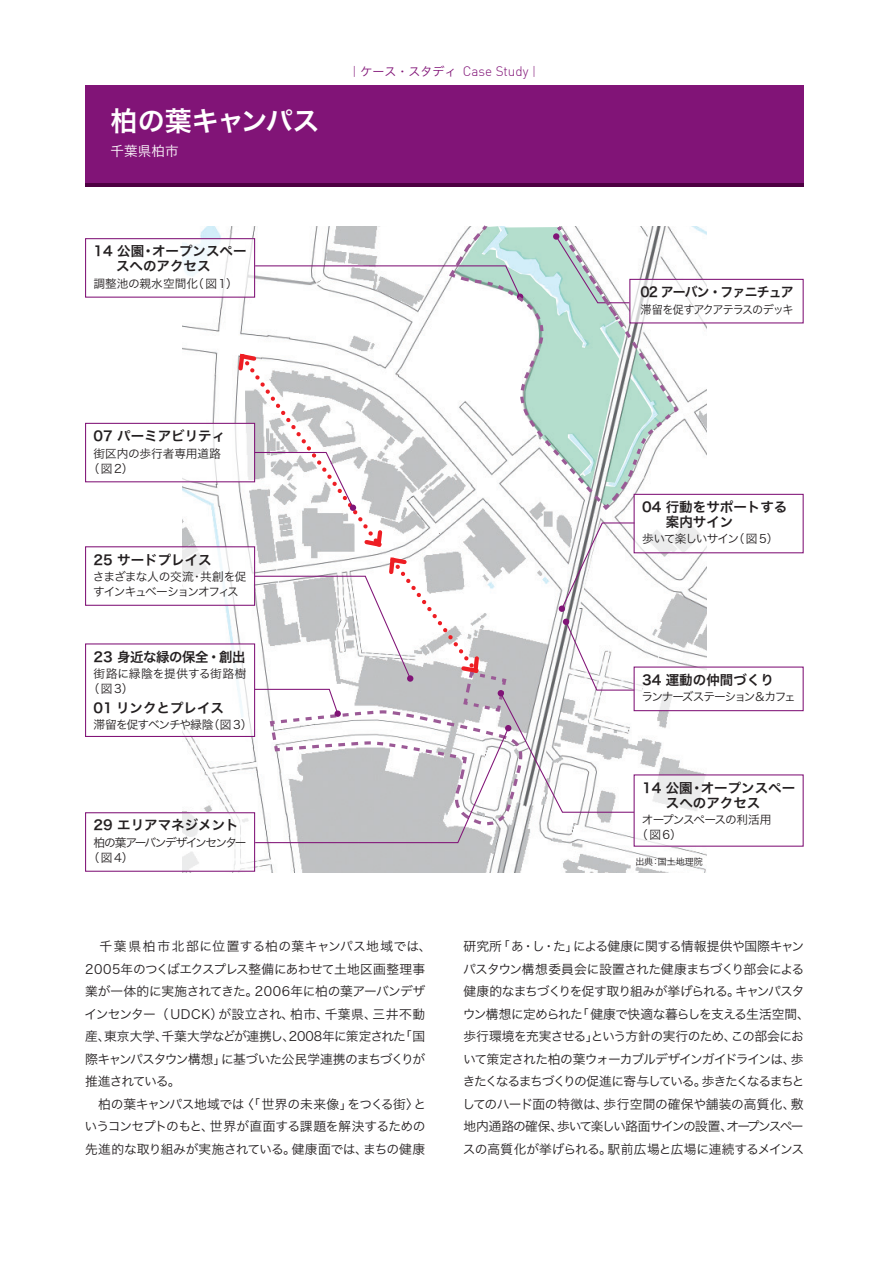
<style>
.page{position:relative;width:893px;height:1263px;background:#fff}
.page>*{position:absolute;margin:0;border:0;box-sizing:border-box;transform-origin:0 0}
.t1{font:27px "Hira Kaku Pro N W6";letter-spacing:-.02em;color:#fff}
.t2{font:13.5px/15px "Hira Kaku Pro N W6";color:#231f20}
.t3{font:13.5px "Hira Kaku Pro N W6";letter-spacing:-.06em;color:#231f20;scale:.95 1}
.t4{font:13.5px "Hira Kaku Pro N W6";letter-spacing:-.03em;color:#231f20}
.t5{font:300 13.5px "DIN";color:#811477}
.t6{font:13.5px "Hira Kaku Pro N W3";letter-spacing:.01em;color:#fff}
.t7{font:12.75px/22.5px "Hira Kaku Pro N W3";letter-spacing:-.04em;color:#231f20}
.t8{font:12.75px/22.5px "Hira Kaku Pro N W3";letter-spacing:-.085em;color:#231f20}
.t9{font:12.75px "Hira Kaku Pro N W3";letter-spacing:-.1em;color:#231f20}
.t10{font:12.75px "Hira Kaku Pro N W3";letter-spacing:.035em;color:#231f20}
.t11{font:12.75px/22.5px "Hira Kaku Pro N W3";letter-spacing:-.095em;color:#231f20}
.t12{font:12.75px "Hira Kaku Pro N W3";letter-spacing:-.02em;color:#231f20}
.t13{font:12.75px "Hira Kaku Pro N W3";letter-spacing:.025em;color:#231f20}
.t14{font:12.75px "Hira Kaku Pro N W3";letter-spacing:-.06em;color:#231f20}
.t15{font:12.75px "Hira Kaku Pro N W3";letter-spacing:-.015em;color:#231f20}
.t16{font:12.75px "Hira Kaku Pro N W3";letter-spacing:-.09em;color:#231f20}
.t17{font:12.75px "Hira Kaku Pro N W3";letter-spacing:-.01em;color:#231f20}
.t18{font:12.75px "Hira Kaku Pro N W3";letter-spacing:-.135em;color:#231f20}
.t19{font:12px "Hira Kaku Pro N W3";color:#811477}
.t20{font:11.7px/15px "Hira Kaku Pro N W3";letter-spacing:-.075em;color:#231f20}
.t21{font:11.7px/15px "Hira Kaku Pro N W3";color:#231f20}
.t22{font:11.7px/15px "Hira Kaku Pro N W3";letter-spacing:-.13em;color:#231f20}
.t23{font:11.7px/15px "Hira Kaku Pro N W3";letter-spacing:-.005em;color:#231f20}
.t24{font:11.7px "Hira Kaku Pro N W3";letter-spacing:-.075em;color:#231f20;scale:.95 1}
.t25{font:11.7px "Hira Kaku Pro N W3";letter-spacing:-.12em;color:#231f20}
.t26{font:9px "Hira Kaku Pro N W3";color:#231f20}
</style>
<div class="page">
<img style="left:182px;top:226px;width:525px;height:646px">
<hr style="left:85px;top:183px;width:719px;height:4px;background:#4d0041">
<div style="left:85px;top:85px;width:719px;height:98px;background:#811477"></div>
<div style="left:86px;top:813px;width:169px;height:58px;background:#fff"></div>
<div style="left:85px;top:812px;width:170px;height:60px;border:1px solid #811477"></div>
<div style="left:86px;top:547px;width:169px;height:58px;background:#fff"></div>
<div style="left:85px;top:546px;width:170px;height:60px;border:1px solid #811477"></div>
<div style="left:86px;top:423px;width:169px;height:59px;background:#fff"></div>
<div style="left:85px;top:423px;width:170px;height:59px;border:1px solid #811477"></div>
<div style="left:86px;top:239px;width:169px;height:58px;background:#fff"></div>
<div style="left:85px;top:238px;width:170px;height:60px;border:1px solid #811477"></div>
<div style="left:86px;top:644px;width:169px;height:92px;background:#fff"></div>
<div style="left:85px;top:643px;width:170px;height:94px;border:1px solid #811477"></div>
<div style="left:630px;top:279px;width:173px;height:44px;background:#fff"></div>
<div style="left:629px;top:279px;width:175px;height:44px;border:1px solid #811477"></div>
<div style="left:634px;top:667px;width:169px;height:44px;background:#fff"></div>
<div style="left:634px;top:666px;width:170px;height:45px;border:1px solid #811477"></div>
<div style="left:634px;top:775px;width:169px;height:71px;background:#fff"></div>
<div style="left:634px;top:494px;width:169px;height:59px;background:#fff"></div>
<div style="left:634px;top:494px;width:170px;height:59px;border:1px solid #811477"></div>
<svg style="left:236px;top:226px;width:441px;height:618px"></svg>
<svg style="left:448px;top:225px;width:232px;height:286px"></svg>
<h1 class="t1" style="left:111px;top:97px;width:210px">柏の葉キャンパス</h1>
<p class="t6" style="left:111px;top:139px;width:70px">千葉県柏市</p>
<p class="t2" style="left:152px;top:243px;width:96px">オープンスペー</p>
<p class="t2" style="left:116px;top:243px;width:96px;text-indent:-22px">14 公園<br>スへのアクセス</p>
<p class="t20" style="left:192px;top:275px;width:47px">（図1(</p>
<p class="t2" style="left:141px;top:243px;width:15px">・</p>
<p class="t21" style="left:94px;top:275px;width:106px">調整池の親水空間化</p>
<p class="t19" style="left:348px;top:61px;width:109px">｜ケース・スタディ</p>
<p class="t19" style="left:528px;top:61px;width:13px">|</p>
<p class="t5" style="left:463px;top:63px;width:67px">Case Study</p>
<p class="t3" style="left:641px;top:280px;width:163px">02 アーバン・ファニチュア</p>
<p class="t24" style="left:641px;top:299px;width:163px">滞留を促すアクアテラスのデッキ</p>
<p class="t2" style="left:94px;top:428px;width:133px">07 パーミアビリティ</p>
<p class="t21" style="left:88px;top:445px;width:135px;text-indent:6px">街区内の歩行者専用道路（図2(</p>
<p class="t2" style="left:666px;top:499px;width:123px;text-indent:-24px">04 行動をサポートする案内サイン</p>
<p class="t20" style="left:733px;top:531px;width:47px">（図5(</p>
<p class="t20" style="left:642px;top:531px;width:99px">歩いて楽しいサイン</p>
<p class="t2" style="left:94px;top:551px;width:120px">25 サードプレイス</p>
<p class="t20" style="left:200px;top:568px;width:48px">共創を促</p>
<p class="t20" style="left:93px;top:568px;width:148px">さまざまな人の交流<br>すインキュベーションオフィス</p>
<p class="t20" style="left:191px;top:568px;width:13px">・</p>
<p class="t4" style="left:94px;top:644px;width:153px">23 身近な緑の保全・創出</p>
<p class="t23" style="left:88px;top:665px;width:160px;text-indent:6px">街路に緑陰を提供する街路樹（図3(</p>
<p class="t2" style="left:94px;top:699px;width:132px">01 リンクとプレイス</p>
<p class="t20" style="left:208px;top:716px;width:46px">（図3(</p>
<p class="t20" style="left:94px;top:716px;width:122px">滞留を促すベンチや緑陰</p>
<p class="t2" style="left:642px;top:672px;width:133px">34 運動の仲間づくり</p>
<p class="t25" style="left:641px;top:686px;width:156px">ランナーズステーション＆カフェ</p>
<p class="t2" style="left:94px;top:817px;width:147px">29 エリアマネジメント</p>
<p class="t22" style="left:88px;top:834px;width:160px;text-indent:6px">柏の葉アーバンデザインセンター（図4(</p>
<p class="t2" style="left:701px;top:779px;width:96px">オープンスペー</p>
<p class="t2" style="left:666px;top:779px;width:96px;text-indent:-24px">14 公園<br>スへのアクセス</p>
<p class="t20" style="left:636px;top:811px;width:137px;text-indent:6px">オープンスペースの利活用（図6(</p>
<p class="t2" style="left:690px;top:779px;width:15px">・</p>
<p class="t26" style="left:658px;top:853px;width:46px">国土地理院</p>
<p class="t26" style="left:635px;top:853px;width:19px">出典</p>
<p class="t26" style="left:651px;top:853px;width:10px">：</p>
<p class="t10" style="left:85px;top:935px;width:348px">　千葉県柏市北部に位置する柏の葉キャンパス地域では、</p>
<p class="t7" style="left:85px;top:956px;width:342px">2005年のつくばエクスプレス整備にあわせて土地区画整理事</p>
<p class="t12" style="left:255px;top:980px;width:172px">2006年に柏の葉アーバンデザ</p>
<p class="t7" style="left:85px;top:979px;width:175px">業が一体的に実施されてきた。</p>
<p class="t7" style="left:219px;top:1001px;width:77px">が設立され、</p>
<p class="t14" style="left:85px;top:1002px;width:140px">インセンター（UDCK）</p>
<p class="t7" style="left:290px;top:1001px;width:40px">柏市、</p>
<p class="t7" style="left:325px;top:1001px;width:54px">千葉県、</p>
<p class="t7" style="left:373px;top:1001px;width:54px">三井不動</p>
<p class="t7" style="left:573px;top:934px;width:233px">による健康に関する情報提供や国際キャン</p>
<p class="t7" style="left:497px;top:934px;width:28px">「あ</p>
<p class="t7" style="left:463px;top:934px;width:40px">研究所</p>
<p class="t7" style="left:463px;top:957px;width:343px">パスタウン構想委員会に設置された健康まちづくり部会による</p>
<p class="t7" style="left:735px;top:979px;width:71px">キャンパスタ</p>
<p class="t7" style="left:553px;top:934px;width:27px">た」</p>
<p class="t7" style="left:532px;top:934px;width:14px">し</p>
<p class="t7" style="left:522px;top:934px;width:14px">・</p>
<p class="t7" style="left:542px;top:934px;width:14px">・</p>
<p class="t7" style="left:576px;top:979px;width:235px;text-indent:-113px">健康的なまちづくりを促す取り組みが挙げられる。<br>「健康で快適な暮らしを支える生活空間、</p>
<p class="t7" style="left:463px;top:1002px;width:122px">ウン構想に定められた</p>
<p class="t7" style="left:162px;top:1024px;width:246px">千葉大学などが連携し 2008年に策定された</p>
<p class="t7" style="left:282px;top:1024px;width:14px">、</p>
<p class="t7" style="left:399px;top:1024px;width:28px">「国</p>
<p class="t7" style="left:85px;top:1024px;width:27px">産、</p>
<p class="t7" style="left:104px;top:1024px;width:65px">東京大学、</p>
<p class="t7" style="left:463px;top:1024px;width:275px">歩行環境を充実させるという方針の実行のため、</p>
<p class="t7" style="left:731px;top:1024px;width:75px">この部会にお</p>
<p class="t7" style="left:586px;top:1024px;width:14px">」</p>
<p class="t7" style="left:221px;top:1046px;width:206px">に基づいた公民学連携のまちづくりが</p>
<p class="t11" style="left:85px;top:1046px;width:143px">際キャンパスタウン構想」推進されている。</p>
<p class="t8" style="left:702px;top:1047px;width:105px;text-indent:-239px">いて策定された柏の葉ウォーカブルデザインガイドラインは、歩きたくなるまちと</p>
<p class="t7" style="left:791px;top:1047px;width:14px">歩</p>
<p class="t9" style="left:463px;top:1070px;width:245px">きたくなるまちづくりの促進に寄与している。</p>
<p class="t7" style="left:241px;top:1091px;width:113px">〈「世界の未来像」</p>
<p class="t7" style="left:348px;top:1091px;width:80px">をつくる街 と〉</p>
<p class="t7" style="left:210px;top:1091px;width:217px;text-indent:-125px">　柏の葉キャンパス地域では<br>世界が直面する課題を解決するための</p>
<p class="t16" style="left:85px;top:1115px;width:131px">いうコンセプトのもと、</p>
<p class="t7" style="left:791px;top:1092px;width:14px">敷</p>
<p class="t13" style="left:604px;top:1092px;width:193px">歩行空間の確保や舗装の高質化、</p>
<p class="t7" style="left:463px;top:1092px;width:147px">してのハード面の特徴は、</p>
<p class="t17" style="left:463px;top:1115px;width:101px">地内通路の確保、</p>
<p class="t9" style="left:557px;top:1115px;width:178px">歩いて楽しい路面サインの設置、</p>
<p class="t18" style="left:726px;top:1115px;width:79px">オープンスペー</p>
<p class="t7" style="left:85px;top:1136px;width:212px">先進的な取り組みが実施されている。</p>
<p class="t7" style="left:292px;top:1136px;width:78px">健康面では、</p>
<p class="t7" style="left:363px;top:1136px;width:64px">まちの健康</p>
<p class="t15" style="left:463px;top:1137px;width:151px">スの高質化が挙げられる。</p>
<p class="t7" style="left:608px;top:1137px;width:198px">駅前広場と広場に連続するメインス</p>
</div>
